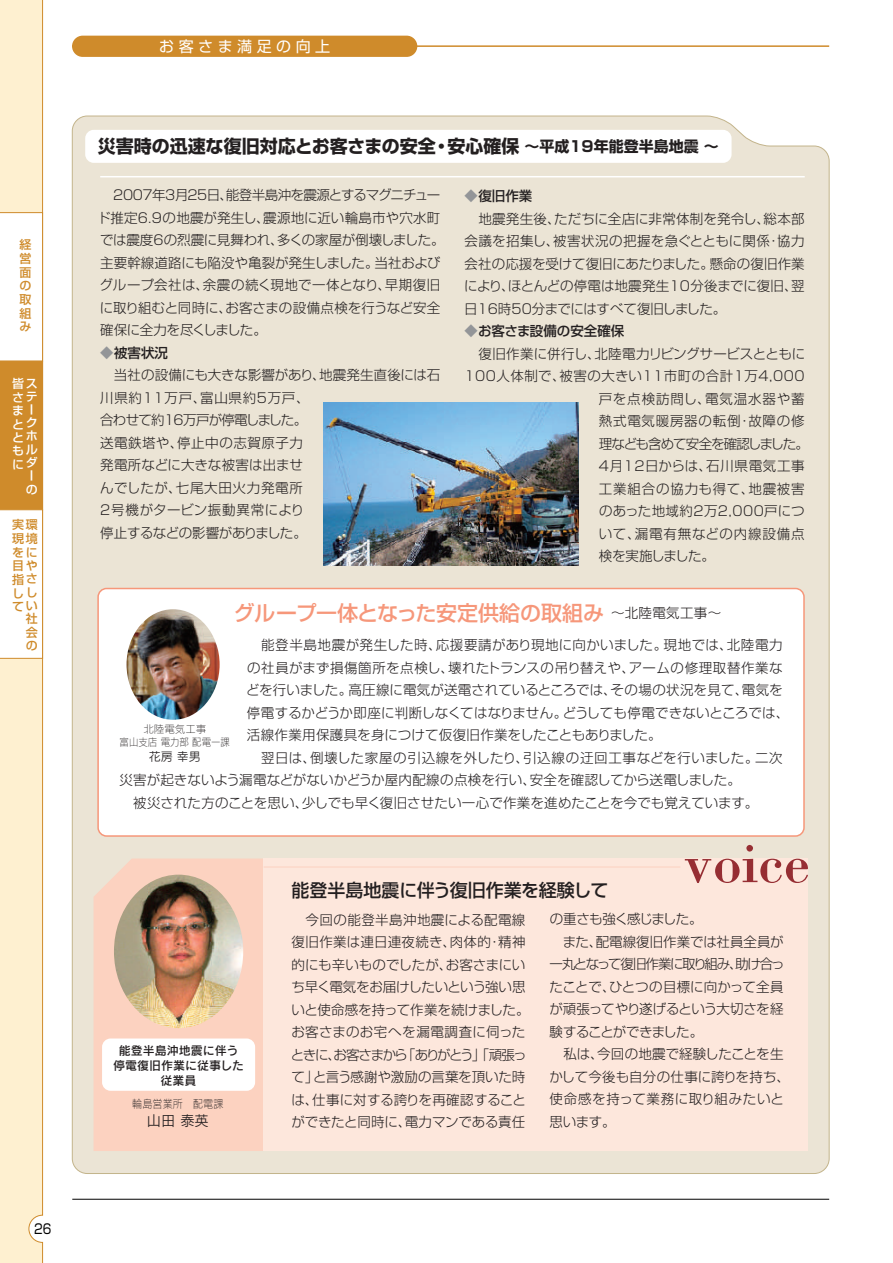
<style>
.page{position:relative;width:893px;height:1263px;background:#fff}
.page>*{position:absolute;margin:0;border:0;box-sizing:border-box;transform-origin:0 0}
.t1{font:500 21px "Shin Go";letter-spacing:-.005em;color:#f6977a}
.t2{font:700 18px "Shin Go";color:#231f20}
.t3{font:500 18px "Shin Go";color:#231f20}
.t4{font:15px "Shin Go";letter-spacing:.3em;color:#fff}
.t5{font:14.25px "Rodin CID M";color:#231f20}
.t6{font:300 13.5px/22.5px "Shin Go";letter-spacing:.005em;color:#231f20}
.t7{font:300 13.5px/22.5px "Shin Go";letter-spacing:-.015em;color:#231f20}
.t8{font:300 13.5px "Shin Go";letter-spacing:.05em;color:#231f20}
.t9{font:300 13.5px "Shin Go";letter-spacing:.035em;color:#231f20}
.t10{font:300 13.5px "Shin Go";letter-spacing:-.04em;color:#231f20}
.t11{font:300 13.5px "Shin Go";letter-spacing:.055em;color:#231f20}
.t12{font:500 13.5px "Shin Go";color:#231f20}
.t13{font:300 13.5px "Shin Go";letter-spacing:-.02em;color:#231f20}
.t14{font:300 13.5px "Shin Go";letter-spacing:-.1em;color:#231f20}
.t15{font:300 13.5px "Shin Go";letter-spacing:-.06em;color:#231f20}
.t16{font:300 13.5px "Shin Go";letter-spacing:-.08em;color:#231f20}
.t17{font:300 13.5px "Shin Go";letter-spacing:.03em;color:#231f20}
.t18{font:300 13.5px "Shin Go";letter-spacing:.04em;color:#231f20}
.t19{font:300 13.5px "Shin Go";letter-spacing:.065em;color:#231f20}
.t20{font:300 13.5px "Shin Go";letter-spacing:.06em;color:#231f20}
.t21{font:300 13.5px "Shin Go";letter-spacing:-.065em;color:#231f20}
.t22{font:300 13.5px "Shin Go";letter-spacing:-.05em;color:#231f20}
.t23{font:13.5px "Shin Go";color:#000;scale:.85 1}
.t24{font:500 12px/13.6px "Shin Go";letter-spacing:.125em;color:#cf8b2b;text-align:justify}
.t25{font:12px/15px "Rodin CID DB";color:#231f20;text-align:center}
.t26{font:500 12px/13.2px "Shin Go";letter-spacing:.125em;color:#fff;text-align:right}
.t27{font:12px "Rodin CID M";color:#231f20}
.t28{font:11.25px "Rodin CID L";color:#231f20;scale:.9 1}
.t29{font:10.5px/12.6px "Rodin CID L";color:#231f20;text-align:center}
.s1{font-size:15px}
.s2{font-weight:400;color:#939598}
.s3{font-weight:300;font-size:13.5px;color:#231f20}
</style>
<div class="page">
<div style="left:0;top:0;width:43px;height:1263px;background:#fef0d0"></div>
<svg style="left:0;top:212px;width:43px;height:447px"></svg>
<hr style="left:72px;top:45px;width:757px;height:2px;background:#cf8b2b">
<div style="left:72px;top:36px;width:345px;height:21px;background:#cf8b2b;border-radius:11px"></div>
<hr style="left:72px;top:1199px;width:757px;height:1px;background:#000">
<div style="left:72px;top:115px;width:758px;height:1059px;background:#ebe4d5"></div>
<div style="left:85px;top:130px;width:647px;height:33px;background:#fff;border-radius:9px"></div>
<hr style="left:100px;top:176px;width:705px;height:1px;background:#fff">
<img style="left:323px;top:402px;width:255px;height:164px">
<div style="left:97px;top:588px;width:708px;height:249px;background:#fff;border:2px solid #f6977a;border-radius:9px"></div>
<img style="left:127px;top:609px;width:93px;height:111px;border-radius:50%">
<div style="left:94px;top:858px;width:170px;height:293px;background:#fcd2c0"></div>
<div style="left:264px;top:858px;width:544px;height:293px;background:#fde7dc"></div>
<svg style="left:685px;top:845px;width:123px;height:38px"></svg>
<img style="left:114px;top:875px;width:129px;height:153px;border-radius:50%">
<div style="left:102px;top:1038px;width:153px;height:53px;background:#fff;border-radius:9px"></div>
<hr style="left:264px;top:867px;width:416px;height:1px;background:#fcd2c0">
<p class="t24" style="left:19px;top:237px;width:13px">経営面の取組み</p>
<p class="t26" style="left:12px;top:376px;width:27px">皆スさテまーとクホルダーの</p>
<p class="t26" style="left:12px;top:430px;width:13px;text-align:justify">ともに</p>
<p class="t24" style="left:12px;top:517px;width:27px">実環現境をに目や指さしし</p>
<p class="t24" style="left:26px;top:598px;width:13px">い社会の</p>
<p class="t24" style="left:12px;top:599px;width:13px">て</p>
<p class="t23" style="left:34px;top:1220px;width:22px">26</p>
<p class="t4" style="left:159px;top:36px;width:173px">お客さま満足の向上</p>
<h2 class="t2" style="left:98px;top:134px;width:623px">災害時の迅速な復旧対応とお客さまの安全・安心確保<span class="s1">～平成19年能登半島地震～</span></h2>
<p class="t7" style="left:97px;top:183px;width:349px;text-indent:16px">2007年3月25日、能登半島沖を震源とするマグニチュード推定6.9の地震が発生し、震源地に近い輪島市や穴水町では震度6の烈震に見舞われ、多くの家屋が倒壊しました。主要幹線道路にも陥没や亀裂が発生しました。当社およびグループ会社は、余震の続く現地で一体となり、早期復旧に取り組むと同時に、お客さまの設備点検を行うなど安全確保に全力を尽くしました。</p>
<p class="t12" style="left:100px;top:344px;width:69px"><span class="s2">◆</span>被害状況</p>
<p class="t6" style="left:114px;top:363px;width:328px">当社の設備にも大きな影響があり、地震発生直後には石</p>
<p class="t8" style="left:100px;top:389px;width:211px">川県約11万戸、富山県約5万戸、</p>
<p class="t15" style="left:100px;top:412px;width:208px">合わせて約16万戸が停電しました。</p>
<p class="t9" style="left:100px;top:434px;width:204px">送電鉄塔や、停止中の志賀原子力</p>
<p class="t6" style="left:100px;top:453px;width:204px">発電所などに大きな被害は出ませ</p>
<p class="t8" style="left:100px;top:479px;width:204px">んでしたが、七尾大田火力発電所</p>
<p class="t9" style="left:100px;top:502px;width:206px">2号機がタービン振動異常により</p>
<p class="t10" style="left:100px;top:524px;width:208px">停止するなどの影響がありました。</p>
<p class="t12" style="left:465px;top:187px;width:69px"><span class="s2">◆</span>復旧作業</p>
<p class="t6" style="left:478px;top:207px;width:328px">地震発生後、ただちに全店に非常体制を発令し、総本部</p>
<p class="t9" style="left:465px;top:232px;width:342px">会議を招集し、被害状況の把握を急ぐとともに関係・協力</p>
<p class="t6" style="left:465px;top:252px;width:342px">会社の応援を受けて復旧にあたりました。懸命の復旧作業</p>
<p class="t6" style="left:464px;top:274px;width:342px">により、ほとんどの停電は地震発生10分後までに復旧、翌</p>
<p class="t13" style="left:464px;top:300px;width:264px">日16時50分までにはすべて復旧しました。</p>
<p class="t12" style="left:465px;top:322px;width:161px"><span class="s2">◆</span>お客さま設備の安全確保</p>
<p class="t7" style="left:478px;top:342px;width:328px">復旧作業に併行し、北陸電力リビングサービスとともに</p>
<p class="t9" style="left:465px;top:367px;width:342px">100人体制で、被害の大きい11市町の合計1万4,000</p>
<p class="t19" style="left:599px;top:390px;width:207px">戸を点検訪問し、電気温水器や蓄</p>
<p class="t11" style="left:599px;top:412px;width:207px">熱式電気暖房器の転倒・故障の修</p>
<p class="t16" style="left:599px;top:435px;width:212px">理なども含めて安全を確認しました。</p>
<p class="t8" style="left:599px;top:457px;width:207px">4月12日からは、石川県電気工事</p>
<p class="t11" style="left:599px;top:480px;width:207px">工業組合の協力も得て、地震被害</p>
<p class="t17" style="left:599px;top:502px;width:207px">のあった地域約2万2,000戸につ</p>
<p class="t20" style="left:599px;top:525px;width:207px">いて、漏電有無などの内線設備点</p>
<p class="t10" style="left:599px;top:547px;width:118px">検を実施しました。</p>
<h1 class="t1" style="left:234px;top:600px;width:489px">グループ一体となった安定供給の取組み<span class="s3">～北陸電気工事～</span></h1>
<p class="t6" style="left:246px;top:633px;width:545px;text-indent:15px">能登半島地震が発生した時、応援要請があり現地に向かいました。現地では、北陸電力の社員がまず損傷箇所を点検し、壊れたトランスの吊り替えや、アームの修理取替作業などを行いました。高圧線に電気が送電されているところでは、その場の状況を見て、電気を停電するかどうか即座に判断しなくてはなりません。どうしても停電できないところでは、活線作業用保護具を身につけて仮復旧作業をしたこともありました。</p>
<p class="t8" style="left:261px;top:749px;width:523px">翌日は、倒壊した家屋の引込線を外したり、引込線の迂回工事などを行いました。二次</p>
<p class="t6" style="left:119px;top:768px;width:623px">災害が起きないよう漏電などがないかどうか屋内配線の点検を行い、安全を確認してから送電しました。</p>
<p class="t6" style="left:133px;top:791px;width:627px">被災された方のことを思い、少しでも早く復旧させたい一心で作業を進めたことを今でも覚えています。</p>
<p class="t29" style="left:120px;top:723px;width:112px">北陸電気工事<br>富山支店電力部配電一課</p>
<p class="t27" style="left:149px;top:749px;width:54px">花房幸男</p>
<p class="t25" style="left:113px;top:1042px;width:133px">能登半島沖地震に伴う停電復旧作業に従事した従業員</p>
<p class="t28" style="left:132px;top:1096px;width:103px">輪島営業所 配電課</p>
<p class="t5" style="left:147px;top:1111px;width:63px">山田泰英</p>
<h2 class="t3" style="left:292px;top:879px;width:318px">能登半島地震に伴う復旧作業を経験して</h2>
<p class="t6" style="left:291px;top:908px;width:240px;text-indent:15px">今回の能登半島沖地震による配電線復旧作業は連日連夜続き、肉体的・精神的にも辛いものでしたが、お客さまにいち早く電気をお届けしたいという強い思いと使命感を持って作業を続けました。お客さまのお宅へを漏電調査に伺ったときに、お客さまから「ありがとう」「頑張って」と言う感謝や激励の言葉を頂いた時は、仕事に対する誇りを再確認することができたと同時に、電力マンである責任</p>
<p class="t21" style="left:550px;top:910px;width:155px">の重さも強く感じました。</p>
<p class="t6" style="left:563px;top:929px;width:223px">また、配電線復旧作業では社員全員が</p>
<p class="t14" style="left:550px;top:955px;width:236px">一丸となって復旧作業に取り組み、助け合っ</p>
<p class="t6" style="left:550px;top:975px;width:235px">たことで、ひとつの目標に向かって全員</p>
<p class="t10" style="left:549px;top:1000px;width:236px">が頑張ってやり遂げるという大切さを経</p>
<p class="t22" style="left:550px;top:1023px;width:155px">験することができました。</p>
<p class="t6" style="left:563px;top:1042px;width:222px">私は、今回の地震で経験したことを生</p>
<p class="t6" style="left:549px;top:1064px;width:242px">かして今後も自分の仕事に誇りを持ち、</p>
<p class="t18" style="left:550px;top:1090px;width:236px">使命感を持って業務に取り組みたいと</p>
<p class="t6" style="left:550px;top:1110px;width:67px">思います。</p>
</div>
